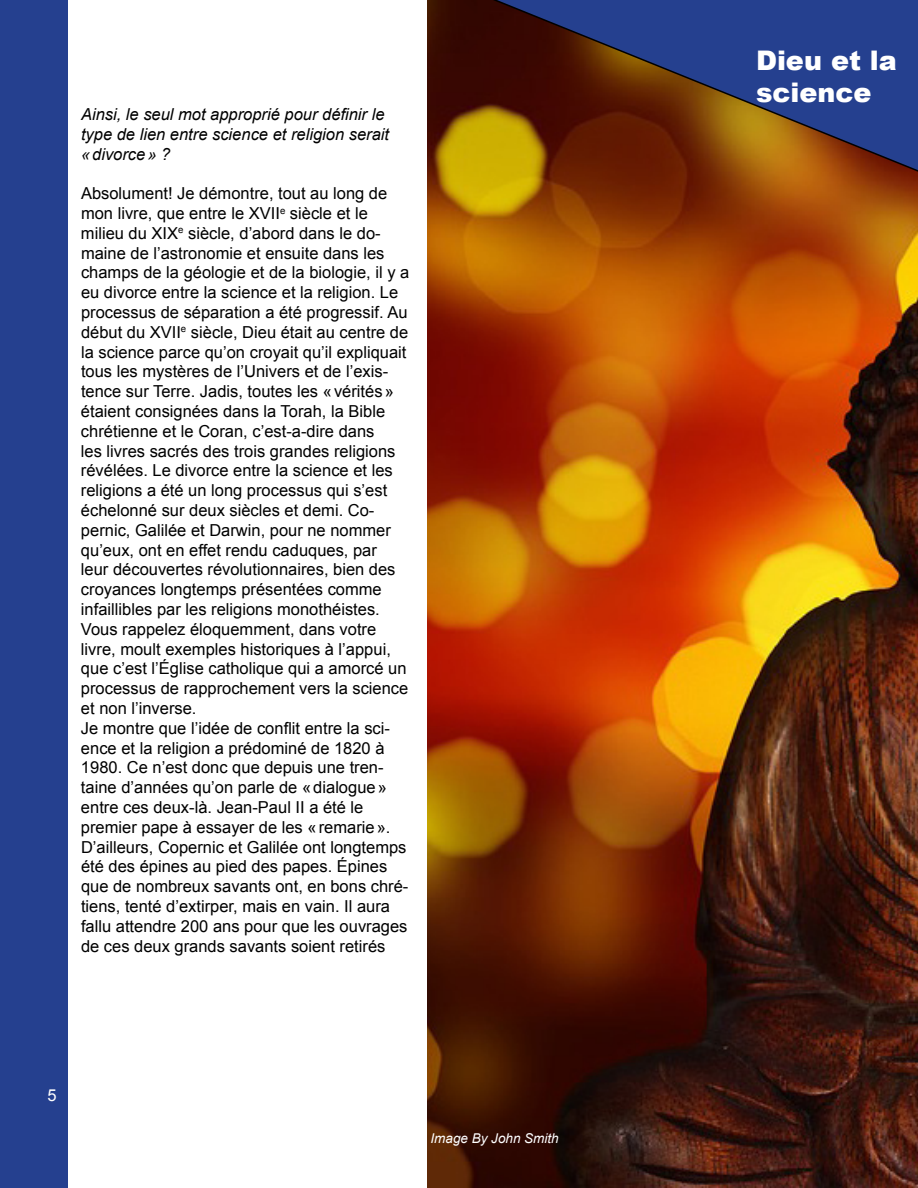
<style>
.page{position:relative;width:918px;height:1188px;background:#fff}
.page>*{position:absolute;margin:0;border:0;box-sizing:border-box;transform-origin:0 0}
.t1{font:900 27px/32.4px "Arial";color:#fff}
.t2{font:16.5px/19.8px "Arial";color:#000}
.t3{font:italic 16.5px/19.8px "Arial";color:#000}
.t4{font:16.5px "Arial";color:#fff}
.t5{font:italic 13.5px "Arial";color:#fff}
</style>
<div class="page">
<img style="left:428px;top:0;width:490px;height:1188px">
<div style="left:0;top:0;width:68px;height:1188px;background:#25408f"></div>
<svg style="left:458px;top:0;width:460px;height:177px;background:#503b3e"></svg>
<p class="t3" style="left:81px;top:105px;width:310px">Ainsi, le seul mot approprié pour définir le type de lien entre science et religion serait «divorce» ?</p>
<p class="t2" style="left:81px;top:184px;width:330px">Absolument! Je démontre, tout au long de mon livre, que entre le XVII<sup>e</sup> siècle et le milieu du XIX<sup>e</sup> siècle, d’abord dans le do&shy;maine de l’astronomie et ensuite dans les champs de la géologie et de la biologie, il y a eu divorce entre la science et la religion. Le processus de séparation a été progressif. Au début du XVII<sup>e</sup> siècle, Dieu était au centre de la science parce qu’on croyait qu’il expliquait tous les mystères de l’Univers et de l’exis&shy;tence sur Terre. Jadis, toutes les «vérités» étaient consignées dans la Torah, la Bible chrétienne et le Coran, c’est-a-dire dans<br>les livres sacrés des trois grandes religions révélées. Le divorce entre la science et les religions a été un long processus qui s’est échelonné sur deux siècles et demi. Co&shy;pernic, Galilée et Darwin, pour ne nommer qu’eux, ont en effet rendu caduques, par<br>leur découvertes révolutionnaires, bien des croyances longtemps présentées comme infaillibles par les religions monothéistes.<br>Vous rappelez éloquemment, dans votre livre, moult exemples historiques à l’appui, que c’est l’Église catholique qui a amorcé un processus de rapprochement vers la science et non l’inverse.<br>Je montre que l’idée de conflit entre la sci&shy;ence et la religion a prédominé de 1820 à 1980. Ce n’est donc que depuis une tren&shy;taine d’années qu’on parle de «dialogue» entre ces deux-là. Jean-Paul II a été le premier pape à essayer de les «remarie».<br>D’ailleurs, Copernic et Galilée ont longtemps été des épines au pied des papes. Épines que de nombreux savants ont, en bons chré&shy;tiens, tenté d’extirper, mais en vain. Il aura fallu attendre 200 ans pour que les ouvrages de ces deux grands savants soient retirés</p>
<p class="t4" style="left:48px;top:1084px;width:11px">5</p>
<p class="t5" style="left:430px;top:1129px;width:130px">Image By John Smith</p>
<h1 class="t1" style="left:756px;top:43px;width:142px">Dieu et la science</h1>
</div>
